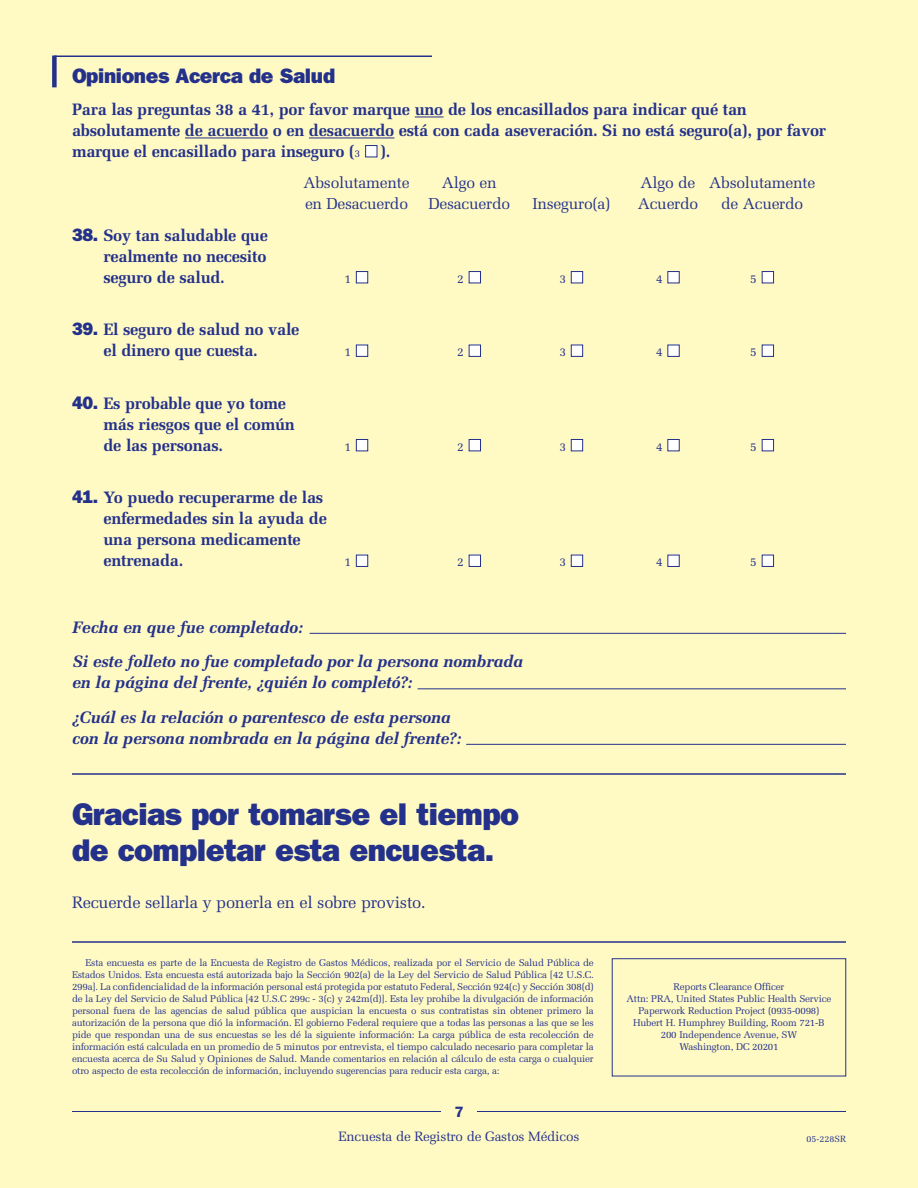
<style>
.page{position:relative;width:918px;height:1188px;background:#fffac4}
.page>*{position:absolute;margin:0;border:0;box-sizing:border-box;transform-origin:0 0}
.t1{font:800 31.5px/36px "Franklin Gothic";letter-spacing:-.02em;color:#24318b}
.t2{font:800 21px "Franklin Gothic";letter-spacing:-.02em;color:#24318b}
.t3{font:700 16.5px/21px "Melior";letter-spacing:-.015em;color:#24318b}
.t4{font:italic 700 16.5px/34.5px "Melior";letter-spacing:-.015em;color:#24318b}
.t5{font:16.5px "Melior";letter-spacing:-.015em;color:#24318b}
.t6{font:15.75px "Melior";letter-spacing:-.015em;color:#24318b}
.t7{font:600 15px "Franklin Gothic";color:#24318b}
.t8{font:13.5px "Melior";letter-spacing:-.015em;color:#24318b}
.t9{font:12px "Melior";color:#24318b}
.t10{font:9.75px/12px "Melior";letter-spacing:-.015em;color:#24318b;text-align:justify}
.t11{font:9px "Melior";color:#24318b}
.s1{font-weight:400;font-size:10.5px}
.s2{color:#fff}
.s3{font-family:"Franklin Gothic";font-weight:800;font-size:18px}
</style>
<div class="page">
<svg style="left:415px;top:117px;width:29px;height:1px"></svg>
<hr style="left:185px;top:138px;width:64px;height:1px;background:#24318b">
<svg style="left:249px;top:138px;width:19px;height:1px"></svg>
<hr style="left:309px;top:138px;width:66px;height:1px;background:#24318b">
<svg style="left:375px;top:138px;width:19px;height:1px"></svg>
<hr style="left:54px;top:56px;width:378px;height:1px;background:#24318b">
<div style="left:52px;top:56px;width:5px;height:31px;background:#24318b"></div>
<hr style="left:310px;top:633px;width:536px;height:1px;background:#24318b">
<hr style="left:418px;top:689px;width:428px;height:1px;background:#24318b">
<hr style="left:466px;top:744px;width:380px;height:1px;background:#24318b">
<hr style="left:72px;top:941px;width:774px;height:2px;background:#24318b">
<hr style="left:72px;top:773px;width:774px;height:2px;background:#24318b">
<hr style="left:72px;top:1111px;width:369px;height:1px;background:#24318b">
<hr style="left:477px;top:1111px;width:369px;height:1px;background:#24318b">
<h2 class="t2" style="left:72px;top:69px;width:265px">Opiniones Acerca de Salud</h2>
<h3 class="t3" style="left:72px;top:99px;width:756px">Para las preguntas 38 a 41, por favor marque uno de los encasillados para indicar qué tan absolutamente de acuerdo o en desacuerdo está con cada aseveración. Si no está seguro(a), por favor marque el encasillado para inseguro (<span class="s1">3</span> <span class="s2">■</span> ).</h3>
<h3 class="t6" style="left:303px;top:174px;width:108px">Absolutamente</h3>
<h3 class="t6" style="left:442px;top:174px;width:56px">Algo en</h3>
<h3 class="t6" style="left:641px;top:174px;width:176px">Algo de Absolutamente</h3>
<h3 class="t6" style="left:305px;top:195px;width:105px">en Desacuerdo</h3>
<h3 class="t6" style="left:429px;top:195px;width:83px">Desacuerdo</h3>
<h3 class="t6" style="left:533px;top:195px;width:79px">Inseguro(a)</h3>
<h3 class="t6" style="left:638px;top:195px;width:62px">Acuerdo</h3>
<h3 class="t6" style="left:721px;top:195px;width:84px">de Acuerdo</h3>
<h3 class="t3" style="left:104px;top:225px;width:166px;text-align:justify;text-indent:-32px"><span class="s3">38.</span> Soy tan saludable que realmente no necesito seguro de salud.</h3>
<p class="t9" style="left:345px;top:272px;width:25px">1 <span class="s2">■</span></p>
<p class="t9" style="left:457px;top:272px;width:25px">2 <span class="s2">■</span></p>
<p class="t9" style="left:559px;top:272px;width:25px">3 <span class="s2">■</span></p>
<p class="t9" style="left:656px;top:272px;width:25px">4 <span class="s2">■</span></p>
<p class="t9" style="left:750px;top:272px;width:25px">5 <span class="s2">■</span></p>
<h3 class="t3" style="left:104px;top:319px;width:198px;text-indent:-32px"><span class="s3">39.</span> El seguro de salud no vale el dinero que cuesta.</h3>
<h3 class="t3" style="left:104px;top:393px;width:193px;text-indent:-32px"><span class="s3">40.</span> Es probable que yo tome más riesgos que el común de las personas.</h3>
<h3 class="t3" style="left:104px;top:487px;width:225px;text-indent:-32px"><span class="s3">41.</span> Yo puedo recuperarme de las enfermedades sin la ayuda de una persona medicamente entrenada.</h3>
<p class="t9" style="left:345px;top:345px;width:25px">1 <span class="s2">■</span></p>
<p class="t9" style="left:457px;top:345px;width:25px">2 <span class="s2">■</span></p>
<p class="t9" style="left:559px;top:345px;width:25px">3 <span class="s2">■</span></p>
<p class="t9" style="left:656px;top:345px;width:25px">4 <span class="s2">■</span></p>
<p class="t9" style="left:750px;top:345px;width:25px">5 <span class="s2">■</span></p>
<p class="t9" style="left:345px;top:440px;width:25px">1 <span class="s2">■</span></p>
<p class="t9" style="left:457px;top:440px;width:25px">2 <span class="s2">■</span></p>
<p class="t9" style="left:559px;top:440px;width:25px">3 <span class="s2">■</span></p>
<p class="t9" style="left:656px;top:440px;width:25px">4 <span class="s2">■</span></p>
<p class="t9" style="left:750px;top:440px;width:25px">5 <span class="s2">■</span></p>
<p class="t9" style="left:345px;top:555px;width:25px">1 <span class="s2">■</span></p>
<p class="t9" style="left:457px;top:555px;width:25px">2 <span class="s2">■</span></p>
<p class="t9" style="left:559px;top:555px;width:25px">3 <span class="s2">■</span></p>
<p class="t9" style="left:656px;top:555px;width:25px">4 <span class="s2">■</span></p>
<p class="t9" style="left:750px;top:555px;width:25px">5 <span class="s2">■</span></p>
<h3 class="t4" style="left:72px;top:610px;width:453px">Fecha en que fue completado:<br>Si este folleto no fue completado por la persona nombrada</h3>
<h3 class="t4" style="left:72px;top:665px;width:380px">en la página del frente, ¿quién lo completó?: ¿Cuál es la relación o parentesco de esta persona</h3>
<h3 class="t4" style="left:72px;top:721px;width:391px">con la persona nombrada en la página del frente?:</h3>
<h1 class="t1" style="left:72px;top:799px;width:449px">Gracias por tomarse el tiempo de completar esta encuesta.</h1>
<h3 class="t5" style="left:72px;top:892px;width:355px">Recuerde sellarla y ponerla en el sobre provisto.</h3>
<p class="t10" style="left:72px;top:956px;width:523px;text-indent:13px">Esta encuesta es parte de la Encuesta de Registro de Gastos Médicos, realizada por el Servicio de Salud Pública de Estados Unidos. Esta encuesta está autorizada bajo la Sección 902(a) de la Ley del Servicio de Salud Pública [42 U.S.C.<br>299a]. La confidencialidad de la información personal está protegida por estatuto Federal, Sección 924(c) y Sección 308(d) de la Ley del Servicio de Salud Pública [42 U.S.C 299c - 3(c) y 242m(d)]. Esta ley prohibe la divulgación de información personal fuera de las agencias de salud pública que auspician la encuesta o sus contratistas sin obtener primero la autorización de la persona que dió la información. El gobierno Federal requiere que a todas las personas a las que se les pide que respondan una de sus encuestas se les dé la siguiente información: La carga pública de esta recolección de información está calculada en un promedio de 5 minutos por entrevista, el tiempo calculado necesario para completar la encuesta acerca de Su Salud y Opiniones de Salud. Mande comentarios en relación al cálculo de esta carga o cualquier otro aspecto de esta recolección de información, incluyendo sugerencias para reducir esta carga, a:</p>
<h3 class="t7" style="left:455px;top:1107px;width:10px">7</h3>
<h3 class="t8" style="left:339px;top:1129px;width:242px">Encuesta de Registro de Gastos Médicos</h3>
<p class="t10" style="left:627px;top:980px;width:206px;text-align:center">Reports Clearance Officer<br>Attn: PRA, United States Public Health Service Paperwork Reduction Project (0935-0098)<br>Hubert H. Humphrey Building, Room 721-B 200 Independence Avenue, SW<br>Washington, DC 20201</p>
<p class="t11" style="left:806px;top:1134px;width:41px">05-228SR</p>
</div>
